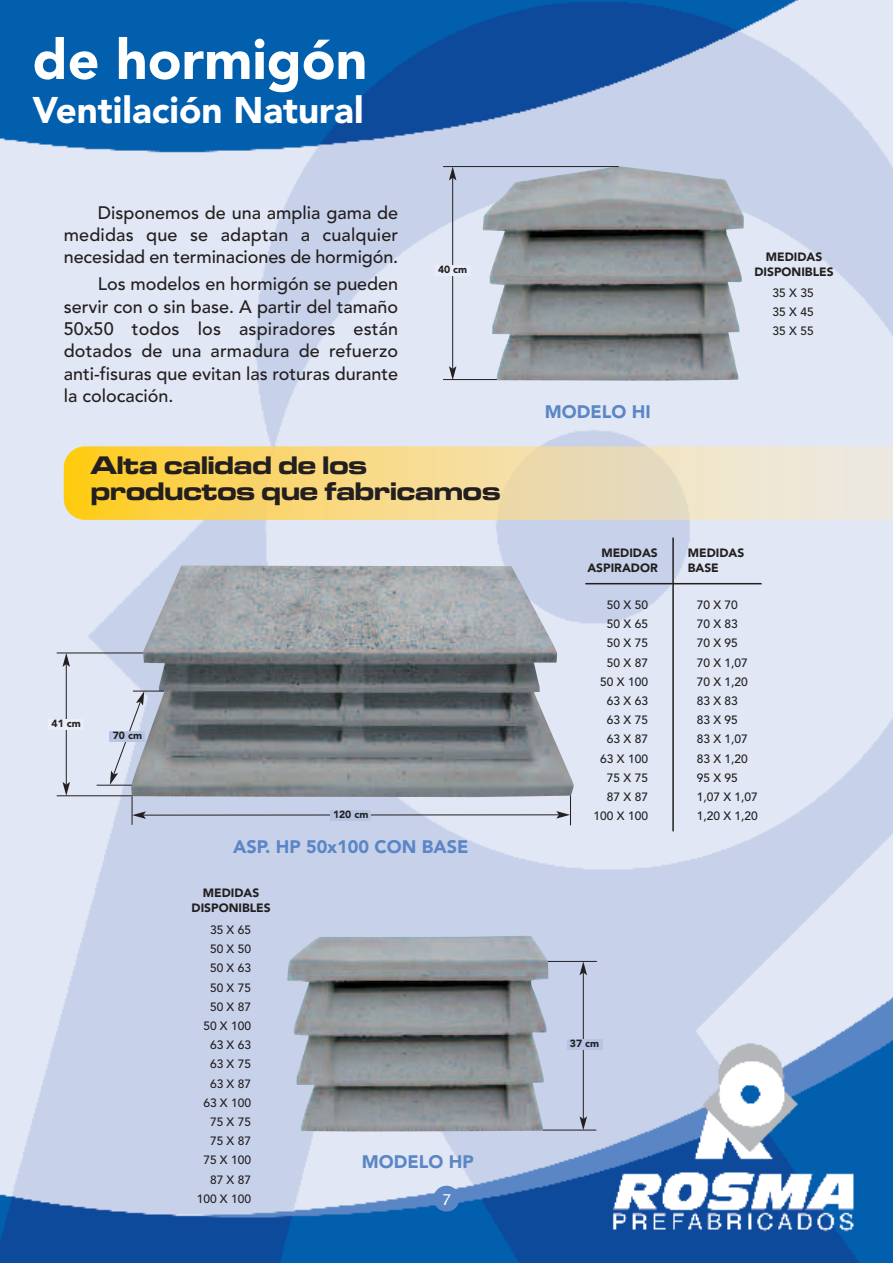
<style>
.page{position:relative;width:893px;height:1263px;background:#fff}
.page>*{position:absolute;margin:0;border:0;box-sizing:border-box;transform-origin:0 0}
.t1{font:900 55.5px "Avenir";color:#fff}
.t2{font:900 36.75px "Avenir";color:#fff}
.t3{font:26.4px/25.5px "Microgramma D Bold Exte";color:#231f20}
.t4{font:500 18px/22.4px "Avenir";color:#231f20;text-align:justify}
.t5{font:900 18px "Avenir";color:#5b86c5}
.t6{font:15px "Lucida Grande";color:#fff}
.t7{font:500 12px/19.2px "Avenir";color:#231f20;text-align:right}
.t8{font:900 12px/14.4px "Avenir";color:#231f20;text-align:center}
.t9{font:900 10.35px "Avenir";color:#231f20}
</style>
<div class="page">
<img style="left:1px;top:0;width:892px;height:1263px">
<div style="left:434px;top:1186px;width:25px;height:25px;background:#5b86c5;border-radius:50%"></div>
<img style="left:287px;top:936px;width:261px;height:195px">
<img style="left:131px;top:565px;width:443px;height:232px">
<svg style="left:110px;top:691px;width:34px;height:94px;background:#ccd2df"></svg>
<div style="left:110px;top:731px;width:35px;height:11px;background:#b7c5e4"></div>
<hr style="left:133px;top:691px;width:31px;height:1px;background:#231f20">
<hr style="left:97px;top:785px;width:35px;height:1px;background:#231f20">
<hr style="left:570px;top:795px;width:1px;height:30px;background:#231f20">
<svg style="left:132px;top:796px;width:438px;height:29px;background:#c6cfe2"></svg>
<hr style="left:672px;top:537px;width:2px;height:294px;background:#231f20">
<hr style="left:585px;top:583px;width:177px;height:1px;background:#231f20">
<img style="left:483px;top:166px;width:261px;height:215px">
<img style="left:64px;top:446px;width:21px;height:74px">
<hr style="left:66px;top:664px;width:1px;height:120px;background:#231f20">
<svg style="left:63px;top:654px;width:7px;height:13px"></svg>
<svg style="left:63px;top:782px;width:7px;height:13px"></svg>
<hr style="left:57px;top:653px;width:86px;height:1px;background:#231f20">
<hr style="left:57px;top:795px;width:75px;height:1px;background:#231f20">
<div style="left:49px;top:719px;width:35px;height:11px;background:#e8edf7"></div>
<hr style="left:452px;top:178px;width:1px;height:191px;background:#231f20">
<svg style="left:449px;top:167px;width:7px;height:13px"></svg>
<svg style="left:449px;top:366px;width:7px;height:13px"></svg>
<hr style="left:443px;top:166px;width:176px;height:1px;background:#231f20">
<hr style="left:443px;top:379px;width:54px;height:1px;background:#231f20">
<div style="left:435px;top:265px;width:35px;height:11px;background:#e8edf7"></div>
<hr style="left:583px;top:973px;width:1px;height:146px;background:#231f20">
<svg style="left:580px;top:962px;width:7px;height:13px"></svg>
<svg style="left:580px;top:1116px;width:7px;height:14px"></svg>
<hr style="left:548px;top:961px;width:49px;height:1px;background:#231f20">
<hr style="left:543px;top:1130px;width:53px;height:1px;background:#231f20">
<div style="left:567px;top:1039px;width:35px;height:10px;background:#b7c5e4"></div>
<h1 class="t1" style="left:33px;top:37px;width:336px">de hormigón</h1>
<h2 class="t2" style="left:33px;top:95px;width:332px">Ventilación Natural</h2>
<p class="t4" style="left:64px;top:203px;width:336px;text-indent:34px">Disponemos de una amplia gama de medidas que se adaptan a cualquier necesidad en terminaciones de hormigón.</p>
<p class="t4" style="left:64px;top:274px;width:336px;text-indent:34px">Los modelos en hormigón se pueden servir con o sin base. A partir del tamaño 50x50 todos los aspiradores están dotados de una armadura de refuerzo anti-fisuras que evitan las roturas durante la colocación.</p>
<p class="t9" style="left:438px;top:265px;width:31px">40 cm</p>
<h3 class="t3" style="left:91px;top:452px;width:411px">Alta calidad de los productos que fabricamos</h3>
<p class="t9" style="left:52px;top:719px;width:31px">41 cm</p>
<p class="t9" style="left:113px;top:731px;width:31px">70 cm</p>
<p class="t9" style="left:333px;top:811px;width:37px">120 cm</p>
<p class="t5" style="left:233px;top:839px;width:237px">ASP. HP 50x100 CON BASE</p>
<p class="t8" style="left:192px;top:887px;width:81px">MEDIDAS<br>DISPONIBLES</p>
<p class="t7" style="left:197px;top:921px;width:56px">35 X 65<br>50 X 50<br>50 X 63<br>50 X 75<br>50 X 87<br>50 X 100<br>63 X 63<br>63 X 75<br>63 X 87<br>63 X 100<br>75 X 75<br>75 X 87<br>75 X 100<br>87 X 87<br>100 X 100</p>
<p class="t5" style="left:362px;top:1154px;width:113px">MODELO HP</p>
<p class="t6" style="left:442px;top:1190px;width:11px">7</p>
<p class="t5" style="left:545px;top:405px;width:107px">MODELO HI</p>
<p class="t8" style="left:754px;top:251px;width:81px">MEDIDAS<br>DISPONIBLES</p>
<p class="t7" style="left:773px;top:284px;width:43px;text-align:justify">35 X 35<br>35 X 45<br>35 X 55</p>
<p class="t8" style="left:587px;top:547px;width:72px;text-align:right">MEDIDAS<br>ASPIRADOR</p>
<p class="t7" style="left:594px;top:596px;width:56px">50 X 50<br>50 X 65<br>50 X 75<br>50 X 87<br>50 X 100<br>63 X 63<br>63 X 75<br>63 X 87<br>63 X 100<br>75 X 75<br>87 X 87<br>100 X 100</p>
<p class="t8" style="left:688px;top:547px;width:58px;text-align:left">MEDIDAS<br>BASE</p>
<p class="t7" style="left:697px;top:596px;width:63px;text-align:left">70 X 70<br>70 X 83<br>70 X 95<br>70 X 1,07<br>70 X 1,20<br>83 X 83<br>83 X 95<br>83 X 1,07<br>83 X 1,20<br>95 X 95<br>1,07 X 1,07<br>1,20 X 1,20</p>
<p class="t9" style="left:570px;top:1039px;width:31px">37 cm</p>
</div>
